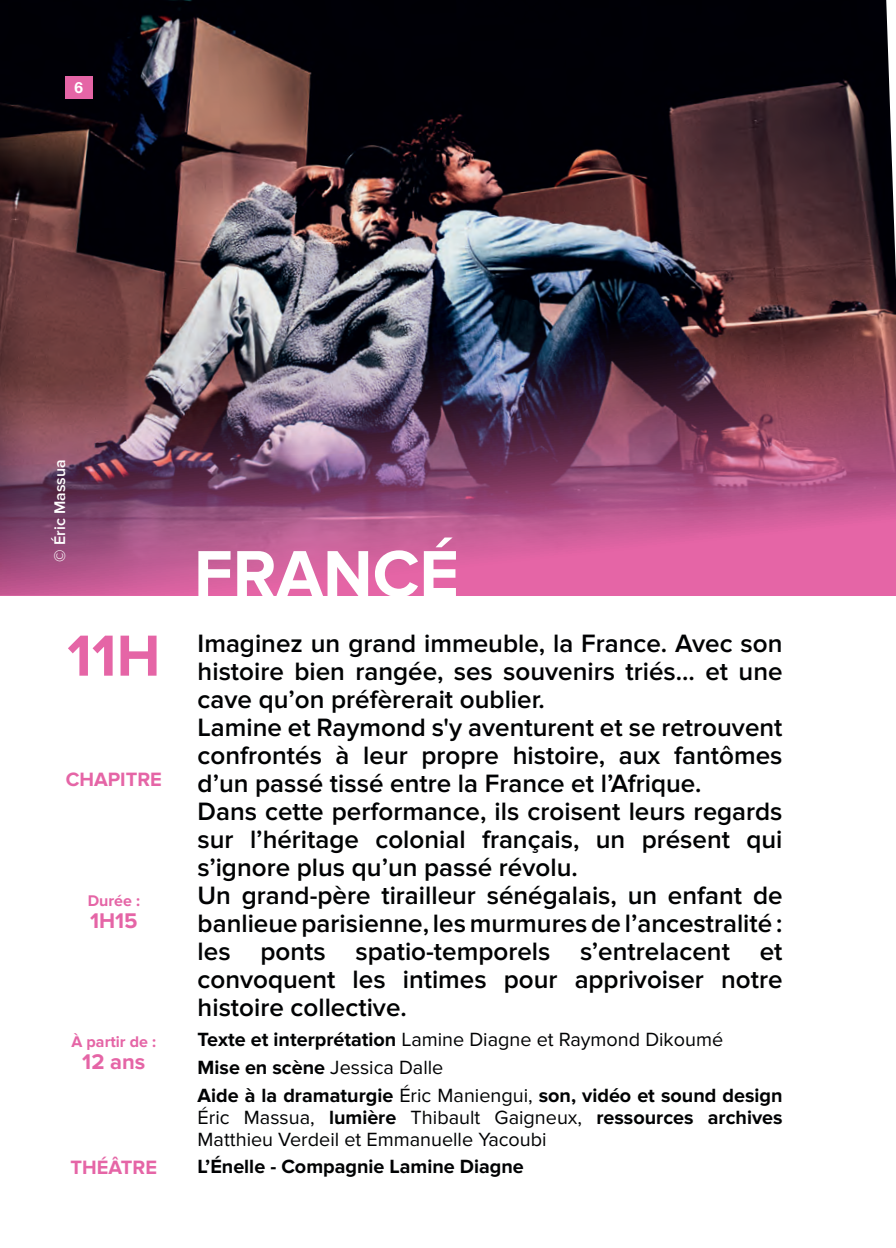
<style>
.page{position:relative;width:896px;height:1248px;background:#fff}
.page>*{position:absolute;margin:0;border:0;box-sizing:border-box;transform-origin:0 0}
.t1{font:700 68px "Proxima Nova";color:#fff}
.t2{font:700 60px "Proxima Nova";color:#e565a6}
.t3{font:600 26px/28px "Proxima Nova";color:#010203}
.t4{font:700 22px "Proxima Nova";color:#e565a6}
.t5{font:700 20px "Proxima Nova";color:#e565a6}
.t6{font:700 19.8px/27.6px "Proxima Nova";color:#010203}
.t7{font:19.8px/22px "Proxima Nova";color:#010203}
.t8{font:700 16px "Proxima Nova";color:#e565a6}
.t9{font:600 16px "Proxima Nova";color:#fff}
.t10{font:700 15.4px "Helvetica Neue";color:#fff}
.s1{font-weight:400}
.s2{font-weight:700}
</style>
<div class="page">
<img style="left:0;top:0;width:896px;height:275px">
<img style="left:0;top:275px;width:896px;height:320px">
<div style="left:65px;top:77px;width:27px;height:22px;background:#e565a6"></div>
<p class="t10" style="left:74px;top:76px;width:10px">6</p>
<p class="t9" style="left:51px;top:561px;width:103px;rotate:-90deg">© Éric Massua</p>
<h2 class="t2" style="left:67px;top:621px;width:95px">11H</h2>
<p class="t5" style="left:66px;top:768px;width:98px">CHAPITRE</p>
<p class="t8" style="left:88px;top:890px;width:54px">Durée :</p>
<p class="t4" style="left:90px;top:907px;width:49px">1H15</p>
<p class="t8" style="left:72px;top:1032px;width:86px">À partir de :</p>
<p class="t4" style="left:82px;top:1048px;width:65px">12 ans</p>
<p class="t5" style="left:71px;top:1155px;width:88px">THÉÂTRE</p>
<h1 class="t1" style="left:194px;top:534px;width:266px">FRANÇÉ</h1>
<p class="t3" style="left:198px;top:629px;width:586px">Imaginez un grand immeuble, la France. Avec son histoire bien rangée, ses souvenirs triés… et une cave qu’on préfèrerait oublier.<br>Lamine et Raymond s'y aventurent et se retrouvent confrontés à leur propre histoire, aux fantômes d’un passé tissé entre la France et l’Afrique.<br>Dans cette performance, ils croisent leurs regards sur l’héritage colonial français, un présent qui s’ignore plus qu’un passé révolu.<br>Un grand-père tirailleur sénégalais, un enfant de banlieue parisienne, les murmures de l’ancestralité : les ponts spatio-temporels s’entrelacent et convoquent les intimes pour apprivoiser notre histoire collective.</p>
<p class="t6" style="left:198px;top:1026px;width:586px">Texte et interprétation <span class="s1">Lamine Diagne et Raymond Dikoumé<br></span>Mise en scène <span class="s1">Jessica Dalle<br></span>Aide à la dramaturgie <span class="s1">Éric Maniengui,</span> son, vidéo et sound design</p>
<p class="t7" style="left:198px;top:1106px;width:586px">Éric Massua, <span class="s2">lumière</span> Thibault Gaigneux, <span class="s2">ressources archives<br></span>Matthieu Verdeil et Emmanuelle Yacoubi</p>
<p class="t6" style="left:198px;top:1153px;width:328px">L’Énelle - Compagnie Lamine Diagne</p>
</div>
